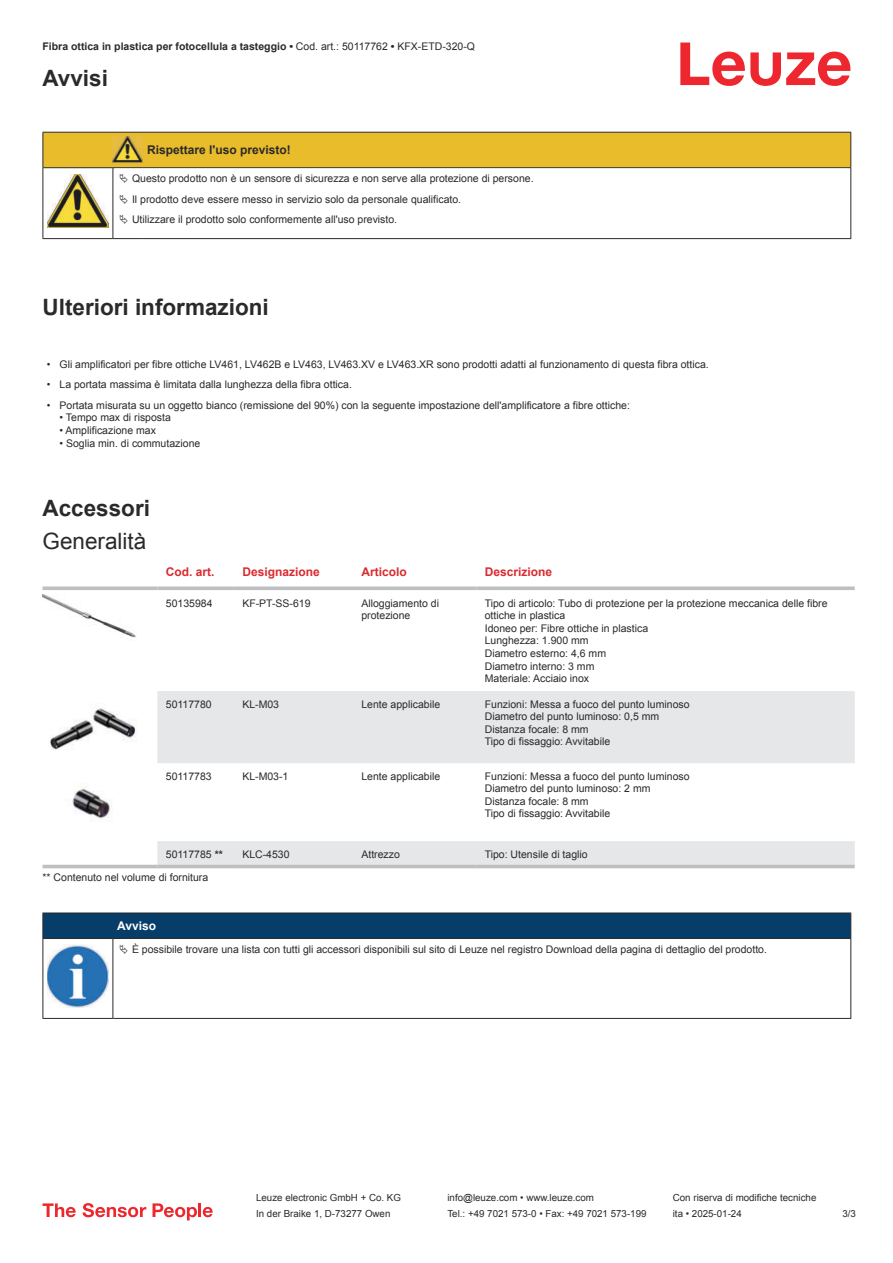
<style>
.page{position:relative;width:893px;height:1263px;background:#fff}
.page>*{position:absolute;margin:0;border:0;box-sizing:border-box;transform-origin:0 0}
.t1{font:700 22.5px "Arial";color:#2b292a}
.t2{font:22.5px "Arial";color:#2b292a}
.t3{font:700 12px "Arial";color:#db2a30}
.t4{font:700 12px "Arial";color:#2b292a}
.t5{font:700 12px "Arial";color:#fff}
.t6{font:10.5px/12.6px "Arial";color:#2b292a}
.t7{font:700 10.5px "Arial";color:#2b292a}
.t8{font:9.75px "Arial";color:#2b292a}
.s1{font-weight:400}
.s2{font-weight:700}
</style>
<div class="page">
<svg style="left:680px;top:43px;width:170px;height:43px"></svg>
<svg style="left:157px;top:691px;width:698px;height:174px;fill:#e6e7e9"></svg>
<svg style="left:43px;top:586px;width:114px;height:4px"></svg>
<svg style="left:157px;top:586px;width:77px;height:4px"></svg>
<svg style="left:234px;top:586px;width:119px;height:4px"></svg>
<svg style="left:353px;top:586px;width:123px;height:4px"></svg>
<svg style="left:476px;top:586px;width:379px;height:4px;background:#c5c7c8"></svg>
<hr style="left:43px;top:865px;width:114px;height:3px;background:#bdbfc1">
<hr style="left:157px;top:865px;width:77px;height:3px;background:#bdbfc1">
<hr style="left:234px;top:865px;width:119px;height:3px;background:#bdbfc1">
<hr style="left:353px;top:865px;width:123px;height:3px;background:#bdbfc1">
<hr style="left:476px;top:865px;width:379px;height:3px;background:#bdbfc1">
<img style="left:43px;top:594px;width:93px;height:44px">
<img style="left:50px;top:708px;width:87px;height:42px">
<img style="left:72px;top:788px;width:40px;height:31px">
<svg style="left:44px;top:939px;width:806px;height:79px"></svg>
<hr style="left:43px;top:938px;width:70px;height:1px;background:#2b292a">
<div style="left:43px;top:913px;width:808px;height:25px;background:#063d69"></div>
<hr style="left:113px;top:938px;width:738px;height:1px;background:#2b292a">
<hr style="left:43px;top:939px;width:1px;height:75px;background:#2b292a">
<hr style="left:113px;top:939px;width:1px;height:75px;background:#2b292a">
<hr style="left:850px;top:939px;width:1px;height:75px;background:#2b292a">
<hr style="left:43px;top:1018px;width:70px;height:1px;background:#2b292a">
<hr style="left:113px;top:1018px;width:738px;height:1px;background:#2b292a">
<img style="left:47px;top:945px;width:61px;height:63px">
<div style="left:115px;top:939px;width:734px;height:21px;background:#fff"></div>
<svg style="left:43px;top:1203px;width:33px;height:14px"></svg>
<svg style="left:83px;top:1203px;width:63px;height:14px"></svg>
<svg style="left:153px;top:1203px;width:44px;height:17px"></svg>
<hr style="left:198px;top:1203px;width:3px;height:14px;background:#ed272d">
<svg style="left:203px;top:1207px;width:10px;height:10px"></svg>
<hr style="left:43px;top:238px;width:70px;height:1px;background:#2b292a">
<hr style="left:113px;top:238px;width:30px;height:1px;background:#2b292a">
<hr style="left:143px;top:238px;width:708px;height:1px;background:#2b292a">
<svg style="left:43px;top:132px;width:808px;height:106px"></svg>
<p class="t7" style="left:43px;top:43px;width:434px">Fibra ottica in plastica per fotocellula a tasteggio • <span class="s1">Cod. art.: 50117762</span> • <span class="s1">KFX-ETD-320-Q</span></p>
<h1 class="t1" style="left:43px;top:70px;width:67px">Avvisi</h1>
<p class="t4" style="left:147px;top:145px;width:145px">Rispettare l'uso previsto!</p>
<p class="t6" style="left:132px;top:170px;width:403px;line-height:20.2px">Questo prodotto non è un sensore di sicurezza e non serve alla protezione di persone.<br>Il prodotto deve essere messo in servizio solo da personale qualificato.<br>Utilizzare il prodotto solo conformemente all'uso previsto.</p>
<h1 class="t1" style="left:43px;top:299px;width:228px">Ulteriori informazioni</h1>
<p class="t6" style="left:47px;top:359px;width:663px">• Gli amplificatori per fibre ottiche LV461, LV462B e LV463, LV463.XV e LV463.XR sono prodotti adatti al funzionamento di questa fibra ottica.</p>
<p class="t6" style="left:47px;top:379px;width:307px">• La portata massima è limitata dalla lunghezza della fibra ottica.</p>
<p class="t6" style="left:47px;top:400px;width:585px">• Portata misurata su un oggetto bianco (remissione del 90%) con la seguente impostazione dell'amplificatore a fibre ottiche:</p>
<p class="t6" style="left:60px;top:412px;width:113px">• Tempo max di risposta</p>
<p class="t6" style="left:60px;top:425px;width:98px">• Amplificazione max</p>
<p class="t6" style="left:60px;top:437px;width:142px">• Soglia min. di commutazione</p>
<h1 class="t1" style="left:43px;top:499px;width:109px">Accessori</h1>
<h1 class="t2" style="left:43px;top:533px;width:105px">Generalità</h1>
<p class="t3" style="left:166px;top:567px;width:50px">Cod. art.</p>
<p class="t3" style="left:242px;top:567px;width:79px">Designazione</p>
<p class="t3" style="left:361px;top:567px;width:47px">Articolo</p>
<p class="t3" style="left:485px;top:567px;width:69px">Descrizione</p>
<p class="t6" style="left:166px;top:597px;width:48px">50135984</p>
<p class="t6" style="left:242px;top:597px;width:70px">KF-PT-SS-619</p>
<p class="t6" style="left:361px;top:597px;width:79px">Alloggiamento di protezione</p>
<p class="t6" style="left:485px;top:597px;width:344px">Tipo di articolo: Tubo di protezione per la protezione meccanica delle fibre ottiche in plastica<br>Idoneo per: Fibre ottiche in plastica<br>Lunghezza: 1.900 mm<br>Diametro esterno: 4,6 mm<br>Diametro interno: 3 mm<br>Materiale: Acciaio inox</p>
<p class="t6" style="left:166px;top:698px;width:47px">50117780</p>
<p class="t6" style="left:242px;top:698px;width:38px">KL-M03</p>
<p class="t6" style="left:361px;top:698px;width:80px">Lente applicabile</p>
<p class="t6" style="left:485px;top:698px;width:206px">Funzioni: Messa a fuoco del punto luminoso<br>Diametro del punto luminoso: 0,5 mm<br>Distanza focale: 8 mm<br>Tipo di fissaggio: Avvitabile</p>
<p class="t6" style="left:166px;top:771px;width:47px">50117783</p>
<p class="t6" style="left:242px;top:771px;width:48px">KL-M03-1</p>
<p class="t6" style="left:361px;top:771px;width:80px">Lente applicabile</p>
<p class="t6" style="left:485px;top:771px;width:206px">Funzioni: Messa a fuoco del punto luminoso<br>Diametro del punto luminoso: 2 mm<br>Distanza focale: 8 mm<br>Tipo di fissaggio: Avvitabile</p>
<p class="t6" style="left:166px;top:848px;width:59px">50117785 <span class="s2">**</span></p>
<p class="t6" style="left:242px;top:848px;width:49px">KLC-4530</p>
<p class="t6" style="left:361px;top:848px;width:40px">Attrezzo</p>
<p class="t6" style="left:485px;top:848px;width:104px">Tipo: Utensile di taglio</p>
<p class="t6" style="left:43px;top:872px;width:167px">** Contenuto nel volume di fornitura</p>
<p class="t5" style="left:117px;top:921px;width:40px">Avviso</p>
<p class="t6" style="left:132px;top:944px;width:636px">È possibile trovare una lista con tutti gli accessori disponibili sul sito di Leuze nel registro Download della pagina di dettaglio del prodotto.</p>
<p class="t8" style="left:256px;top:1194px;width:146px">Leuze electronic GmbH + Co. KG</p>
<p class="t8" style="left:447px;top:1194px;width:148px">info@leuze.com • www.leuze.com</p>
<p class="t8" style="left:673px;top:1194px;width:145px">Con riserva di modifiche tecniche</p>
<p class="t8" style="left:256px;top:1210px;width:136px">In der Braike 1, D-73277 Owen</p>
<p class="t8" style="left:447px;top:1210px;width:201px">Tel.: +49 7021 573-0 • Fax: +49 7021 573-199</p>
<p class="t8" style="left:673px;top:1210px;width:70px">ita • 2025-01-24</p>
<p class="t8" style="left:842px;top:1210px;width:15px">3 /3</p>
</div>
